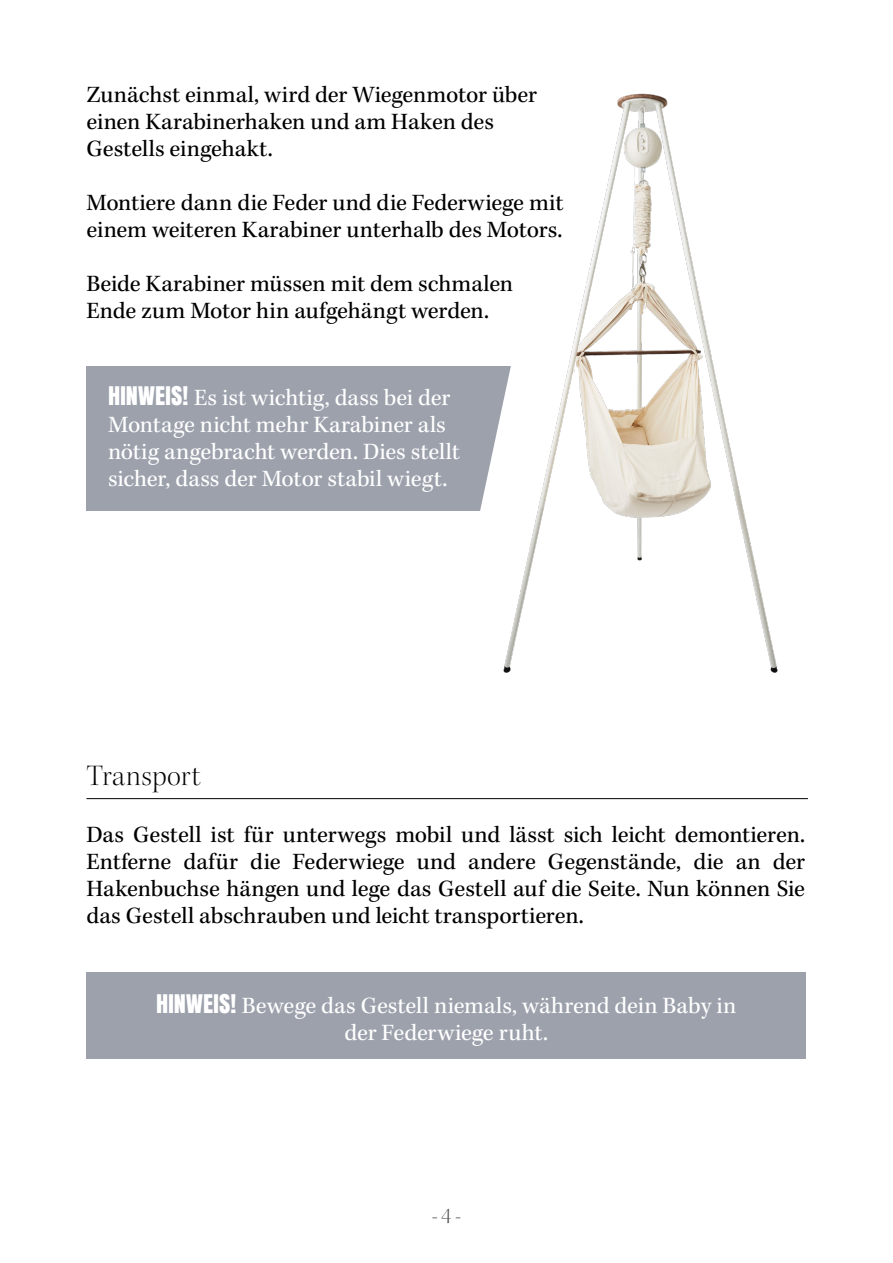
<style>
.page{position:relative;width:893px;height:1263px;background:#fff}
.page>*{position:absolute;margin:0;border:0;box-sizing:border-box;transform-origin:0 0}
.t1{font:30px "Kepler Std Light Disp";letter-spacing:.02em;color:#000}
.t2{font:24px/27px "Kepler Std";letter-spacing:-.005em;color:#000}
.t3{font:24px/27px "Kepler Std";letter-spacing:-.005em;color:#fff;text-align:center}
.t4{font:22.5px "Kepler Std Light Disp";color:#4a4b49}
.s1{font-family:"Anton"}
</style>
<div class="page">
<div style="left:86px;top:366px;width:441px;height:144px;background:#9ca1ac"></div>
<svg style="left:468px;top:455px;width:24px;height:56px"></svg>
<hr style="left:86px;top:798px;width:722px;height:1px;background:#000">
<div style="left:86px;top:973px;width:720px;height:86px;background:#9ca1ac"></div>
<img style="left:492px;top:93px;width:286px;height:580px">
<p class="t2" style="left:86px;top:82px;width:452px">Zunächst einmal, wird der Wiegenmotor über einen Karabinerhaken und am Haken des<br>Gestells eingehakt.</p>
<p class="t2" style="left:86px;top:190px;width:478px">Montiere dann die Feder und die Federwiege mit einem weiteren Karabiner unterhalb des Motors.</p>
<p class="t2" style="left:86px;top:271px;width:428px">Beide Karabiner müssen mit dem schmalen<br>Ende zum Motor hin aufgehängt werden.</p>
<p class="t3" style="left:108px;top:385px;width:353px;text-align:left"><span class="s1">HINWEIS!</span> Es ist wichtig, dass bei der Montage nicht mehr Karabiner als nötig angebracht werden. Dies stellt sicher, dass der Motor stabil wiegt.</p>
<p class="t1" style="left:86px;top:759px;width:116px">Transport</p>
<p class="t2" style="left:86px;top:822px;width:720px;text-align:justify">Das Gestell ist für unterwegs mobil und lässt sich leicht demontieren.<br>Entferne dafür die Federwiege und andere Gegenstände, die an der Hakenbuchse hängen und lege das Gestell auf die Seite. Nun können Sie das Gestell abschrauben und leicht transportieren.</p>
<p class="t3" style="left:156px;top:993px;width:582px"><span class="s1">HINWEIS!</span> Bewege das Gestell niemals, während dein Baby in der Federwiege ruht.</p>
<p class="t4" style="left:432px;top:1204px;width:31px">- 4 -</p>
</div>
